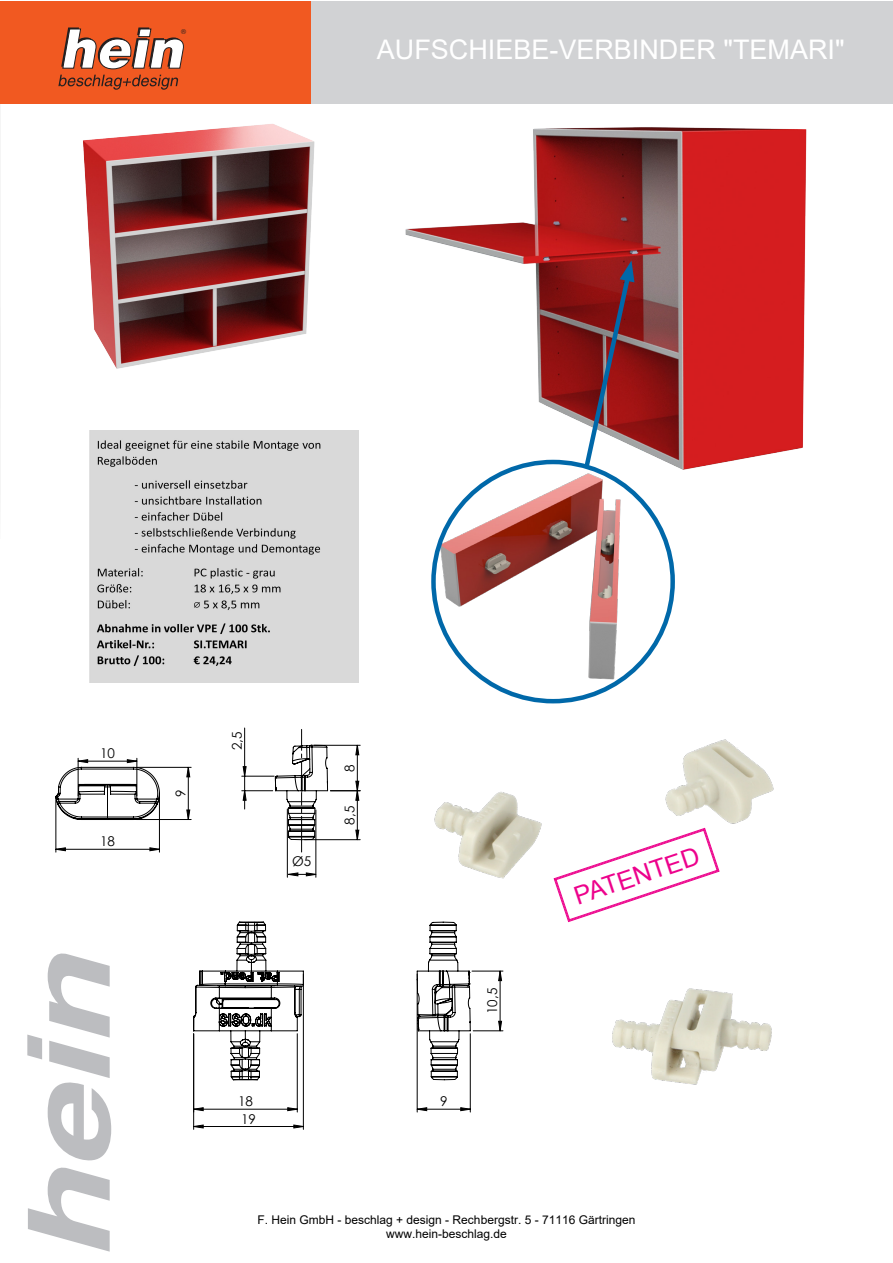
<style>
.page{position:relative;width:893px;height:1263px;background:#fff}
.page>*{position:absolute;margin:0;border:0;box-sizing:border-box;transform-origin:0 0}
.t1{font:italic 700 113.7px "Helvetica";color:#bcbdc0;scale:1.3 1}
.t2{font:27px "Arial";color:#fff}
.t3{font:25.2px "Arial";color:#ed028c}
.t4{font:13.5px "Century Gothic";color:#000}
.t5{font:12px/14.4px "Arial";color:#000;text-align:center}
.t6{font:6.75px "Helvetica";color:#231f20}
</style>
<div class="page">
<img style="left:0;top:103px;width:1px;height:306px">
<hr style="left:193px;top:1034px;width:1px;height:95px;background:#000">
<hr style="left:303px;top:974px;width:1px;height:155px;background:#000">
<hr style="left:417px;top:974px;width:1px;height:138px;background:#000">
<hr style="left:470px;top:1034px;width:1px;height:78px;background:#000">
<hr style="left:473px;top:1030px;width:30px;height:1px;background:#000">
<hr style="left:472px;top:971px;width:31px;height:1px;background:#000">
<hr style="left:297px;top:1034px;width:1px;height:78px;background:#000">
<hr style="left:56px;top:800px;width:1px;height:52px;background:#000">
<hr style="left:159px;top:796px;width:1px;height:56px;background:#000">
<hr style="left:314px;top:745px;width:46px;height:1px;background:#000">
<hr style="left:136px;top:767px;width:55px;height:1px;background:#000">
<hr style="left:136px;top:819px;width:55px;height:1px;background:#000">
<hr style="left:330px;top:790px;width:30px;height:1px;background:#000">
<hr style="left:304px;top:839px;width:56px;height:1px;background:#000">
<hr style="left:244px;top:728px;width:1px;height:48px;background:#000">
<hr style="left:78px;top:758px;width:1px;height:38px;background:#000">
<hr style="left:137px;top:758px;width:1px;height:38px;background:#000">
<svg style="left:498px;top:970px;width:4px;height:61px"></svg>
<svg style="left:193px;top:1107px;width:278px;height:21px"></svg>
<svg style="left:55px;top:847px;width:105px;height:4px"></svg>
<svg style="left:193px;top:921px;width:111px;height:159px"></svg>
<svg style="left:417px;top:946px;width:54px;height:134px"></svg>
<svg style="left:55px;top:759px;width:105px;height:61px"></svg>
<svg style="left:186px;top:729px;width:173px;height:123px"></svg>
<hr style="left:316px;top:810px;width:1px;height:67px;background:#000">
<hr style="left:287px;top:809px;width:1px;height:68px;background:#000">
<svg style="left:288px;top:872px;width:28px;height:4px"></svg>
<img style="left:372px;top:103px;width:468px;height:367px">
<img style="left:433px;top:462px;width:221px;height:227px">
<svg style="left:581px;top:260px;width:53px;height:211px;background:#91484f"></svg>
<img style="left:38px;top:103px;width:313px;height:266px">
<img style="left:612px;top:988px;width:160px;height:97px">
<img style="left:429px;top:792px;width:140px;height:154px">
<img style="left:610px;top:673px;width:164px;height:155px">
<svg style="left:553px;top:828px;width:167px;height:94px"></svg>
<div style="left:0;top:1px;width:311px;height:102px;background:#f15921"></div>
<svg style="left:61px;top:27px;width:123px;height:42px"></svg>
<svg style="left:58px;top:75px;width:120px;height:15px"></svg>
<div style="left:311px;top:1px;width:582px;height:102px;background:#d1d2d4"></div>
<img style="left:89px;top:430px;width:269px;height:253px">
<p class="t6" style="left:181px;top:26px;width:6px">®</p>
<h2 class="t2" style="left:377px;top:30px;width:469px">AUFSCHIEBE-VERBINDER "TEMARI"</h2>
<p class="t4" style="left:100px;top:744px;width:16px">10</p>
<p class="t4" style="left:100px;top:832px;width:16px">18</p>
<h1 class="t1" style="left:0;top:1261px;width:240px;rotate:-90deg">hein</h1>
<p class="t4" style="left:171px;top:797px;width:9px;rotate:-90deg">9</p>
<p class="t4" style="left:227px;top:750px;width:20px;rotate:-90deg">2,5</p>
<p class="t4" style="left:238px;top:1092px;width:16px">18</p>
<p class="t4" style="left:241px;top:1109px;width:16px">19</p>
<p class="t4" style="left:340px;top:772px;width:9px;rotate:-90deg">8</p>
<p class="t4" style="left:340px;top:824px;width:20px;rotate:-90deg">8,5</p>
<p class="t4" style="left:292px;top:852px;width:21px">Ø5</p>
<p class="t3" style="left:570px;top:881px;width:132px;rotate:-19deg">PATENTED</p>
<p class="t4" style="left:440px;top:1092px;width:9px">9</p>
<p class="t4" style="left:483px;top:1014px;width:28px;rotate:-90deg">10,5</p>
<p class="t5" style="left:258px;top:1212px;width:379px">F. Hein GmbH - beschlag + design - Rechbergstr. 5 - 71116 Gärtringen www.hein-beschlag.de</p>
</div>
